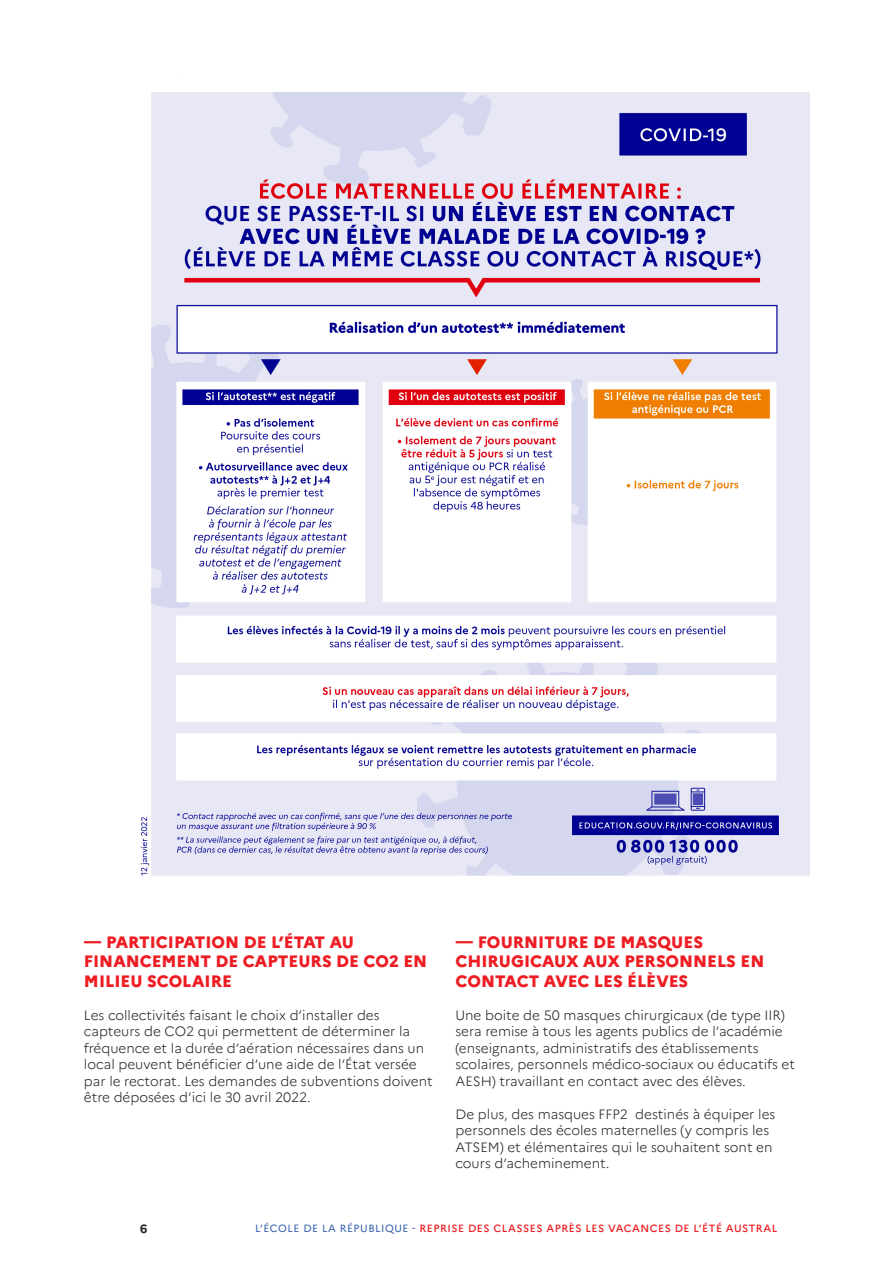
<style>
.page{position:relative;width:893px;height:1263px;background:#fff}
.page>*{position:absolute;margin:0;border:0;box-sizing:border-box;transform-origin:0 0}
._03_TITRE_NIVEAU_1{font:800 16.5px/19.5px "Marianne";color:#ee1d23}
.t1{font:300 13.5px/16.5px "Marianne";color:#231f20}
.t2{font:700 12px "Marianne";color:#231f20}
.t3{font:500 10.5px "Marianne";letter-spacing:.05em;color:#ee1d23}
.s1{font-weight:400;color:#375fac}
</style>
<div class="page">
<img style="left:140px;top:92px;width:669px;height:784px">
<p class="_03_TITRE_NIVEAU_1" style="left:84px;top:932px;width:345px">— PARTICIPATION DE L’ÉTAT AU<br>FINANCEMENT DE CAPTEURS DE CO2 EN<br>MILIEU SCOLAIRE</p>
<p class="t1" style="left:84px;top:1007px;width:350px">Les collectivités faisant le choix d’installer des capteurs de CO2 qui permettent de déterminer la fréquence et la durée d’aération nécessaires dans un local peuvent bénéficier d’une aide de l’État versée par le rectorat. Les demandes de subventions doivent être déposées d’ici le 30 avril 2022.</p>
<p class="_03_TITRE_NIVEAU_1" style="left:455px;top:932px;width:310px">— FOURNITURE DE MASQUES<br>CHIRUGICAUX AUX PERSONNELS EN<br>CONTACT AVEC LES ÉLÈVES</p>
<p class="t1" style="left:455px;top:1007px;width:341px">Une boite de 50 masques chirurgicaux (de type IIR) sera remise à tous les agents publics de l’académie (enseignants, administratifs des établissements scolaires, personnels médico-sociaux ou éducatifs et AESH) travaillant en contact avec des élèves.</p>
<p class="t1" style="left:455px;top:1106px;width:321px">De plus, des masques FFP2 destinés à équiper les</p>
<p class="t1" style="left:455px;top:1122px;width:319px">personnels des écoles maternelles (y compris les<br>ATSEM) et élémentaires qui le souhaitent sont en cours d’acheminement.</p>
<p class="t2" style="left:140px;top:1221px;width:9px">6</p>
<p class="t3" style="left:255px;top:1221px;width:524px"><span class="s1">L’ÉCOLE DE LA RÉPUBLIQUE -</span> REPRISE DES CLASSES APRÈS LES VACANCES DE L’ÉTÉ AUSTRAL</p>
</div>
